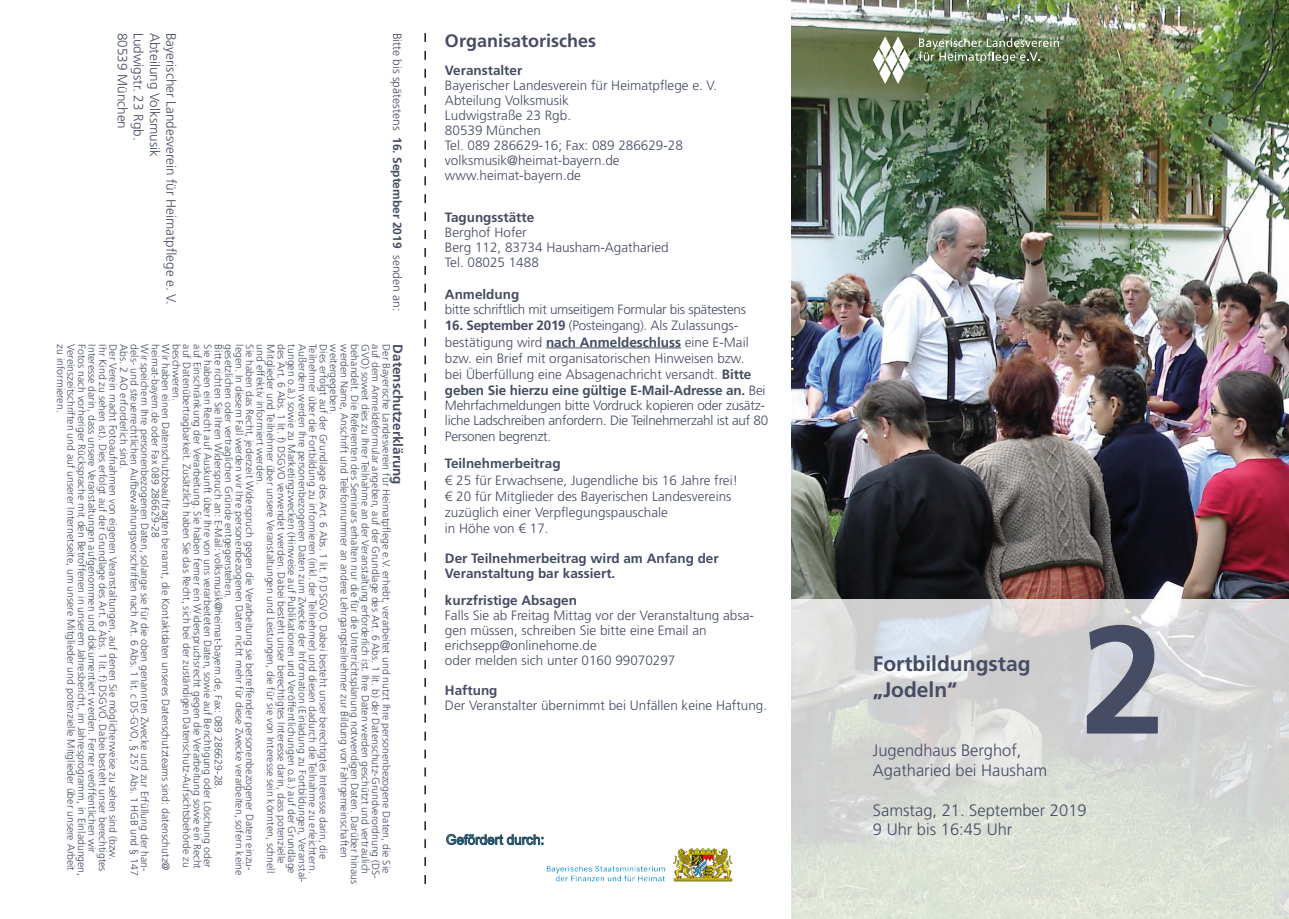
<style>
.page{position:relative;width:1289px;height:919px;background:#fff}
.page>*{position:absolute;margin:0;border:0;box-sizing:border-box;transform-origin:0 0}
.t1{font:700 153px "Frutiger LT";color:#454c64}
.Überschrift__groß{font:700 21px "Frutiger LT";color:#454c64}
.Überschrift__groß-2{font:700 18px "Frutiger LT";color:#454c64}
.Text{font:300 16.5px "Frutiger LT";color:#454c64}
.Text-2{font:300 13.5px "Frutiger LT";color:#454c64}
.Text-3{font:300 13.5px/15.9px "Frutiger LT";letter-spacing:-.02em;color:#454c64}
.Überschrift{font:300 13.5px/15px "Frutiger LT";color:#454c64}
.Text-4{font:700 13.5px "Frutiger LT";color:#454c64}
.Überschrift-2{font:700 13.5px "Frutiger LT";color:#454c64}
.t2{font:13.5px "Arial";color:#454c64}
.t3{font:300 12px "Frutiger LT";color:#454c64}
.t4{font:300 10.5px "Frutiger LT";color:#454c64}
.s1{font-weight:700}
</style>
<div class="page">
<svg style="left:424px;top:33px;width:2px;height:850px"></svg>
<hr style="left:546px;top:347px;width:135px;height:1px;background:#454c64">
<img style="left:791px;top:0;width:497px;height:599px">
<svg style="left:873px;top:36px;width:37px;height:48px"></svg>
<svg style="left:918px;top:38px;width:141px;height:25px;background:#798c6b"></svg>
<svg style="left:791px;top:599px;width:497px;height:319px;background:#d8dbd7"></svg>
<img style="left:529px;top:839px;width:204px;height:43px">
<svg style="left:446px;top:834px;width:97px;height:11px"></svg>
<p class="Text-2" style="left:130px;top:33px;width:98px;rotate:90deg">80539 München</p>
<p class="Text-2" style="left:146px;top:33px;width:109px;rotate:90deg">Ludwigstr. 23 Rgb.</p>
<p class="Text-2" style="left:162px;top:33px;width:125px;rotate:90deg">Abteilung Volksmusik</p>
<p class="Text-2" style="left:179px;top:33px;width:273px;rotate:90deg">Bayerischer Landesverein für Heimatpflege e. V.</p>
<p class="t3" style="left:404px;top:33px;width:280px;rotate:90deg">Bitte bis spätestens <span class="s1">16. September 2019</span> senden an:</p>
<p class="t4" style="left:67px;top:344px;width:70px;rotate:90deg">zu informieren.</p>
<p class="t4" style="left:77px;top:344px;width:528px;rotate:90deg">Vereinszeitschriften und auf unserer Internetseite, um unsere Mitglieder und potenzielle Mitglieder über unsere Arbeit</p>
<p class="t4" style="left:88px;top:344px;width:533px;rotate:90deg">Fotos nach vorheriger Rücksprache mit den Betroffenen in unserem Jahresbericht, im Jahresprogramm, in Einladungen,</p>
<p class="t4" style="left:98px;top:344px;width:510px;rotate:90deg">Interesse darin, dass unsere Veranstaltungen aufgenommen und dokumentiert werden. Ferner veröffentlichen wir</p>
<p class="t4" style="left:109px;top:344px;width:528px;rotate:90deg">Ihr Kind zu sehen ist). Dies erfolgt auf der Grundlage des Art. 6 Abs. 1 lit. f) DSGVO. Dabei besteht unser berechtigtes</p>
<p class="t4" style="left:119px;top:344px;width:517px;rotate:90deg">Der Verein macht Fotoaufnahmen von eigenen Veranstaltungen, auf denen Sie möglicherweise zu sehen sind (bzw.</p>
<p class="t4" style="left:130px;top:344px;width:126px;rotate:90deg">Abs. 2 AO erforderlich sind.</p>
<p class="t4" style="left:140px;top:344px;width:532px;rotate:90deg">dels- und steuerrechtlichen Aufbewahrungsvorschriften nach Art. 6 Abs. 1 lit. c DS-GVO, § 257 Abs. 1 HGB und § 147</p>
<p class="t4" style="left:308px;top:344px;width:539px;rotate:90deg">Außerdem werden Ihre personenbezogenen Daten zum Zwecke der Information (Einladung zu Fortbildungen, Veranstal-</p>
<p class="t4" style="left:319px;top:344px;width:530px;rotate:90deg">Teilnehmer über die Fortbildung zu informieren (inkl. der Teilnehmer) und diesen dadurch die Teilnahme zu erleichtern.</p>
<p class="t4" style="left:329px;top:344px;width:516px;rotate:90deg">Dies erfolgt auf der Grundlage des Art. 6 Abs. 1 lit. f) DSGVO. Dabei besteht unser berechtigtes Interesse darin, die</p>
<p class="t4" style="left:340px;top:344px;width:72px;rotate:90deg">weitergegeben.</p>
<p class="t4" style="left:350px;top:344px;width:515px;rotate:90deg">werden Name, Anschrift und Telefonnummer an andere Lehrgangsteilnehmer zur Bildung von Fahrgemeinschaften</p>
<p class="t4" style="left:361px;top:344px;width:541px;rotate:90deg">behandelt. Die Referenten des Seminars erhalten nur die für die Unterrichtsplanung notwendigen Daten. Darüber hinaus</p>
<p class="t4" style="left:371px;top:344px;width:531px;rotate:90deg">GVO) soweit dies zu Ihrer Teilnahme an der Veranstaltung erforderlich ist. Ihre Daten werden geschützt und vertraulich</p>
<p class="t4" style="left:151px;top:344px;width:529px;rotate:90deg">Wir speichern Ihre personenbezogenen Daten, solange sie für die oben genannten Zwecke und zur Erfüllung der han-</p>
<p class="t4" style="left:161px;top:344px;width:195px;rotate:90deg">heimat-bayern.de oder Fax 089 286629-28</p>
<p class="t4" style="left:172px;top:344px;width:527px;rotate:90deg">Wir haben einen Datenschutzbeauftragten benannt, die Kontaktdaten unseres Datenschutzteams sind: datenschutz@</p>
<p class="t4" style="left:182px;top:344px;width:58px;rotate:90deg">beschweren.</p>
<p class="t4" style="left:193px;top:344px;width:525px;rotate:90deg">auf Datenübertragbarkeit. Zusätzlich haben Sie das Recht, sich bei der zuständigen Datenschutz-Aufsichtsbehörde zu</p>
<p class="t4" style="left:203px;top:344px;width:526px;rotate:90deg">auf Einschränkung der Verarbeitung. Sie haben ferner ein Widerspruchsrecht gegen die Verarbeitung sowie ein Recht</p>
<p class="t4" style="left:214px;top:344px;width:524px;rotate:90deg">Sie haben ein Recht auf Auskunft über Ihre von uns verarbeiteten Daten, sowie auf Berichtigung oder Löschung oder</p>
<p class="t4" style="left:224px;top:344px;width:446px;rotate:90deg">Bitte richten Sie Ihren Widerspruch an: E-Mail: volksmusik@heimat-bayern.de, Fax: 089 286629-28.</p>
<p class="t4" style="left:235px;top:344px;width:255px;rotate:90deg">gesetzlichen oder vertraglichen Gründe entgegenstehen.</p>
<p class="t4" style="left:245px;top:344px;width:532px;rotate:90deg">legen. In diesem Fall werden wir Ihre personenbezogenen Daten nicht mehr für diese Zwecke verarbeiten, sofern keine</p>
<p class="t4" style="left:256px;top:344px;width:528px;rotate:90deg">Sie haben das Recht, jederzeit Widerspruch gegen die Verarbeitung sie betreffender personenbezogener Daten einzu-</p>
<p class="t4" style="left:266px;top:344px;width:142px;rotate:90deg">und effektiv informiert werden.</p>
<p class="t4" style="left:277px;top:344px;width:530px;rotate:90deg">Mitglieder und Teilnehmer über unsere Veranstaltungen und Leistungen, die für sie von Interesse sein könnten, schnell</p>
<p class="t4" style="left:287px;top:344px;width:520px;rotate:90deg">des Art. 6 Abs. 1 lit. f) DSGVO verwendet werden. Dabei besteht unser berechtigtes Interesse darin, dass potenzielle</p>
<p class="t4" style="left:298px;top:344px;width:531px;rotate:90deg">tungen o.ä.) sowie zu Marketingzwecken (Hinweise auf Publikationen und Veröffentlichungen o.ä.) auf der Grundlage</p>
<p class="t4" style="left:382px;top:344px;width:536px;rotate:90deg">auf dem Anmeldeformular angeben, auf der Grundlage des Art. 6 Abs. 1 lit. b) der Datenschutz-Grundverordnung (DS-</p>
<p class="t4" style="left:392px;top:344px;width:530px;rotate:90deg">Der Bayerische Landesverein für Heimatpflege e.V. erhebt, verarbeitet und nutzt Ihre personenbezogene Daten, die Sie</p>
<p class="Text-4" style="left:406px;top:344px;width:142px;rotate:90deg">Datenschutzerklärung</p>
<p class="Überschrift__groß-2" style="left:445px;top:30px;width:153px">Organisatorisches</p>
<p class="Überschrift-2" style="left:445px;top:62px;width:79px">Veranstalter</p>
<p class="Text-2" style="left:445px;top:77px;width:273px">Bayerischer Landesverein für Heimatpflege e. V.</p>
<p class="Text-2" style="left:445px;top:92px;width:125px">Abteilung Volksmusik</p>
<p class="Text-2" style="left:445px;top:107px;width:128px">Ludwigstraße 23 Rgb.</p>
<p class="Text-2" style="left:445px;top:122px;width:98px">80539 München</p>
<p class="Text-2" style="left:445px;top:137px;width:239px">Tel. 089 286629-16; Fax: 089 286629-28</p>
<p class="Text-2" style="left:445px;top:152px;width:176px">volksmusik@heimat-bayern.de</p>
<p class="Text-2" style="left:445px;top:167px;width:138px">www.heimat-bayern.de</p>
<p class="Überschrift-2" style="left:445px;top:209px;width:91px">Tagungsstätte</p>
<p class="Text-2" style="left:445px;top:224px;width:83px">Berghof Hofer</p>
<p class="Text-2" style="left:445px;top:239px;width:225px">Berg 112, 83734 Hausham-Agatharied</p>
<p class="Text-2" style="left:445px;top:254px;width:95px">Tel. 08025 1488</p>
<p class="Überschrift-2" style="left:445px;top:286px;width:76px">Anmeldung</p>
<p class="Text-3" style="left:445px;top:302px;width:302px">bitte schriftlich mit umseitigem Formular bis spätestens</p>
<p class="Text-3" style="left:445px;top:318px;width:325px"><span class="s1">16. September 2019</span> (Posteingang). Als Zulassungs&shy;bestätigung wird <span class="s1">nach Anmeldeschluss</span> eine E-Mail bzw. ein Brief mit organisatorischen Hinweisen bzw.<br>bei Überfüllung eine Absagenachricht versandt. <span class="s1">Bitte geben Sie hierzu eine gültige E-Mail-Adresse an.</span> Bei Mehrfachmeldungen bitte Vordruck kopieren oder zusätz&shy;liche Ladschreiben anfordern. Die Teilnehmerzahl ist auf 80<br>Personen begrenzt.</p>
<p class="Überschrift-2" style="left:445px;top:456px;width:117px">Teilnehmerbeitrag</p>
<p class="Text-2" style="left:445px;top:472px;width:294px">€ 25 für Erwachsene, Jugendliche bis 16 Jahre frei!</p>
<p class="Text-2" style="left:445px;top:488px;width:288px">€ 20 für Mitglieder des Bayerischen Landesvereins</p>
<p class="Text-2" style="left:445px;top:504px;width:224px">zuzüglich einer Verpflegungspauschale</p>
<p class="Text-2" style="left:445px;top:521px;width:105px">in Höhe von € 17.</p>
<p class="Text-4" style="left:445px;top:550px;width:275px">Der Teilnehmerbeitrag wird am Anfang der</p>
<p class="Text-4" style="left:445px;top:565px;width:172px">Veranstaltung bar kassiert.</p>
<p class="Überschrift-2" style="left:445px;top:592px;width:134px">kurzfristige Absagen</p>
<p class="Überschrift" style="left:445px;top:608px;width:310px">Falls Sie ab Freitag Mittag vor der Veranstaltung absa&shy;gen müssen, schreiben Sie bitte eine Email an</p>
<p class="Überschrift" style="left:445px;top:638px;width:153px">erichsepp@onlinehome.de</p>
<p class="Überschrift" style="left:445px;top:653px;width:232px">oder melden sich unter 0160 99070297</p>
<p class="Überschrift-2" style="left:445px;top:682px;width:54px">Haftung</p>
<p class="Text-2" style="left:445px;top:698px;width:324px">Der Veranstalter übernimmt bei Unfällen keine Haftung.</p>
<p class="t2" style="left:446px;top:830px;width:100px">Gefördert durch:</p>
<p class="Überschrift__groß" style="left:873px;top:651px;width:159px">Fortbildungstag</p>
<p class="Überschrift__groß" style="left:873px;top:677px;width:86px">„Jodeln“</p>
<p class="t1" style="left:1080px;top:590px;width:87px">2</p>
<p class="Text" style="left:873px;top:741px;width:150px">Jugendhaus Berghof,</p>
<p class="Text" style="left:873px;top:760px;width:176px">Agatharied bei Hausham</p>
<p class="Text" style="left:873px;top:800px;width:215px">Samstag, 21. September 2019</p>
<p class="Text" style="left:873px;top:820px;width:141px">9 Uhr bis 16:45 Uhr</p>
</div>
